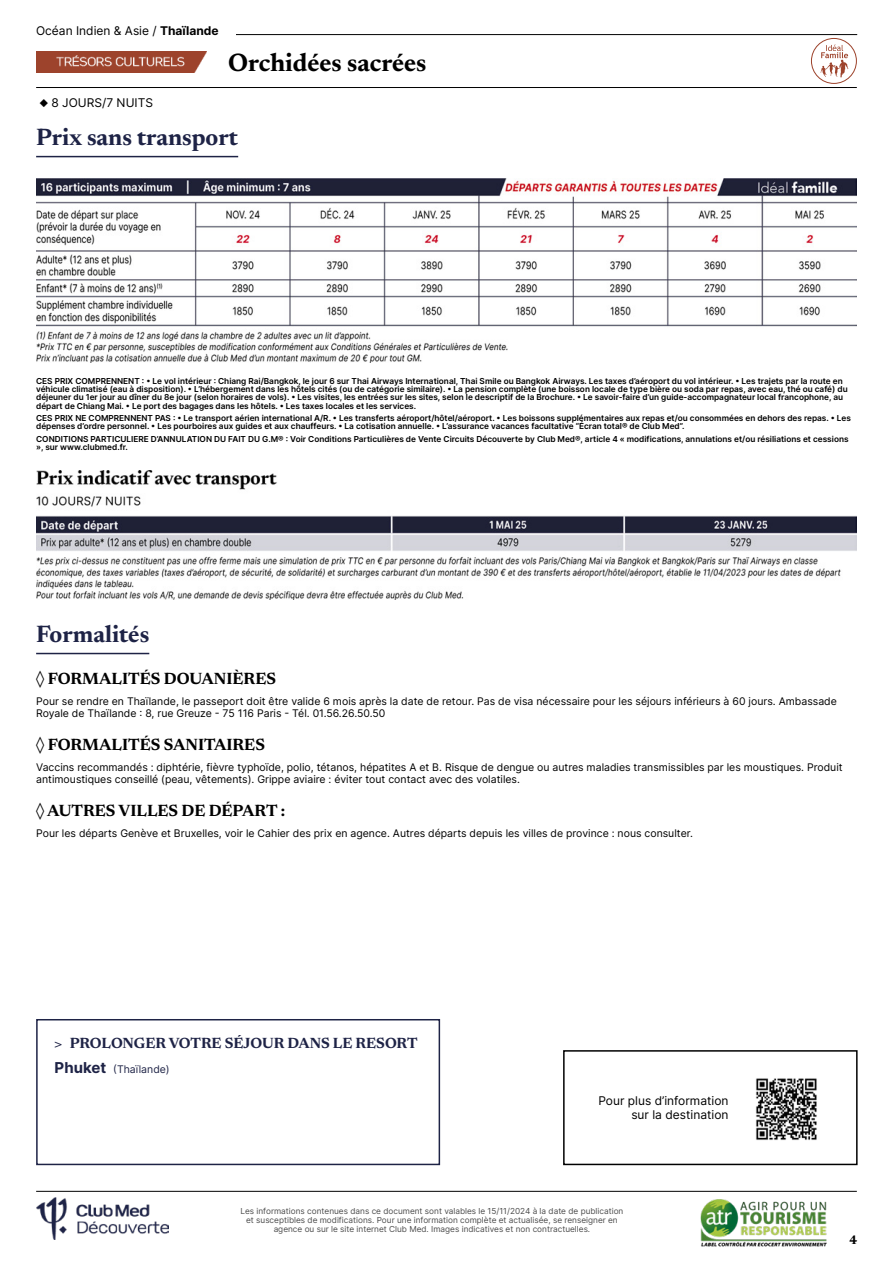
<style>
.page{position:relative;width:893px;height:1263px;background:#fff}
.page>*{position:absolute;margin:0;border:0;box-sizing:border-box;transform-origin:0 0}
.t1{font:700 25.5px "Newsreader 24 pt";color:#000}
.t2{font:700 24px "Newsreader 24 pt";color:#1e2346}
.t3{font:700 16.5px "Newsreader 24 pt";color:#000}
.t4{font:700 15px "Newsreader 24 pt";color:#1e2346}
.t5{font:700 12.6px "Newsreader 24 pt";color:#000}
.t6{font:12px/14.4px "Inter";color:#000;text-align:right}
.t7{font:10.5px/12px "Inter";color:#000}
.t8{font:10.5px "Inter";color:#1e2346}
.t9{font:600 8.25px/8.2px "Inter";color:#000}
.t10{font:8.25px/9px "Inter";color:#4d4d4d;text-align:center}
.s1{font-weight:700}
.s2{font-weight:700;font-size:15px}
</style>
<div class="page">
<hr style="left:64px;top:34px;width:793px;height:1px;background:#000">
<img style="left:36px;top:51px;width:171px;height:21px">
<hr style="left:36px;top:87px;width:821px;height:1px;background:#000">
<div style="left:36px;top:26px;width:200px;height:17px;background:#fff"></div>
<hr style="left:36px;top:1191px;width:821px;height:1px;background:#000">
<div style="left:811px;top:38px;width:46px;height:46px;border:1px solid #9d432c;border-radius:50%"></div>
<svg style="left:821px;top:45px;width:27px;height:33px"></svg>
<img style="left:36px;top:1197px;width:132px;height:42px">
<img style="left:700px;top:1199px;width:127px;height:48px">
<hr style="left:36px;top:156px;width:202px;height:1px;background:#1e2346">
<hr style="left:36px;top:653px;width:113px;height:1px;background:#1e2346">
<img style="left:36px;top:179px;width:821px;height:184px">
<img style="left:36px;top:470px;width:821px;height:129px">
<div style="left:36px;top:1019px;width:404px;height:146px;border:2px solid #1e2346"></div>
<div style="left:563px;top:1050px;width:295px;height:115px;border:2px solid #000"></div>
<img style="left:756px;top:1078px;width:61px;height:62px">
<h3 class="t6" style="left:36px;top:23px;width:184px">Océan Indien &amp; Asie / <span class="s1">Thaïlande</span></h3>
<h3 class="t6" style="left:40px;top:95px;width:115px">◆ 8 JOURS/7 NUITS</h3>
<h1 class="t1" style="left:228px;top:44px;width:200px">Orchidées sacrées</h1>
<h2 class="t2" style="left:36px;top:120px;width:204px">Prix sans transport</h2>
<p class="t9" style="left:36px;top:377px;width:813px">CES PRIX COMPRENNENT : • Le vol intérieur : Chiang Rai/Bangkok, le jour 6 sur Thai Airways International, Thai Smile ou Bangkok Airways. Les taxes d’aéroport du vol intérieur. • Les trajets par la route en véhicule climatisé (eau à disposition). • L’hébergement dans les hôtels cités (ou de catégorie similaire). • La pension complète (une boisson locale de type bière ou soda par repas, avec eau, thé ou café) du déjeuner du 1er jour au dîner du 8e jour (selon horaires de vols). • Les visites, les entrées sur les sites, selon le descriptif de la Brochure. • Le savoir-faire d’un guide-accompagnateur local francophone, au départ de Chiang Mai. • Le port des bagages dans les hôtels. • Les taxes locales et les services.</p>
<p class="t9" style="left:36px;top:414px;width:816px">CES PRIX NE COMPRENNENT PAS : • Le transport aérien international A/R. • Les transferts aéroport/hôtel/aéroport. • Les boissons supplémentaires aux repas et/ou consommées en dehors des repas. • Les dépenses d’ordre personnel. • Les pourboires aux guides et aux chauffeurs. • La cotisation annuelle. • L’assurance vacances facultative “Écran total® de Club Med”.</p>
<p class="t9" style="left:36px;top:435px;width:814px">CONDITIONS PARTICULIERE D’ANNULATION DU FAIT DU G.M® : Voir Conditions Particulières de Vente Circuits Découverte by Club Med®, article 4 « modifications, annulations et/ou résiliations et cessions », sur www.clubmed.fr.</p>
<h2 class="t2" style="left:36px;top:617px;width:115px">Formalités</h2>
<h3 class="t3" style="left:36px;top:667px;width:241px">◊ FORMALITÉS DOUANIÈRES</h3>
<p class="t7" style="left:36px;top:695px;width:802px">Pour se rendre en Thaïlande, le passeport doit être valide 6 mois après la date de retour. Pas de visa nécessaire pour les séjours inférieurs à 60 jours. Ambassade<br>Royale de Thaïlande : 8, rue Greuze - 75 116 Paris - Tél. 01.56.26.50.50</p>
<h3 class="t3" style="left:36px;top:733px;width:230px">◊ FORMALITÉS SANITAIRES</h3>
<p class="t7" style="left:36px;top:761px;width:808px">Vaccins recommandés : diphtérie, fièvre typhoïde, polio, tétanos, hépatites A et B. Risque de dengue ou autres maladies transmissibles par les moustiques. Produit antimoustiques conseillé (peau, vêtements). Grippe aviaire : éviter tout contact avec des volatiles.</p>
<h3 class="t3" style="left:36px;top:799px;width:250px">◊ AUTRES VILLES DE DÉPART :</h3>
<p class="t7" style="left:36px;top:827px;width:658px">Pour les départs Genève et Bruxelles, voir le Cahier des prix en agence. Autres départs depuis les villes de province : nous consulter.</p>
<h3 class="t4" style="left:55px;top:1032px;width:364px">&gt; PROLONGER VOTRE SÉJOUR DANS LE RESORT</h3>
<p class="t8" style="left:55px;top:1061px;width:117px"><span class="s2">Phuket</span> (Thaïlande)</p>
<h3 class="t6" style="left:598px;top:1093px;width:132px">Pour plus d’information sur la destination</h3>
<p class="t10" style="left:240px;top:1206px;width:384px">Les informations contenues dans ce document sont valables le 15/11/2024 à la date de publication et susceptibles de modifications. Pour une information complète et actualisée, se renseigner en agence ou sur le site internet Club Med. Images indicatives et non contractuelles.</p>
<h3 class="t5" style="left:849px;top:1230px;width:9px">4</h3>
</div>
